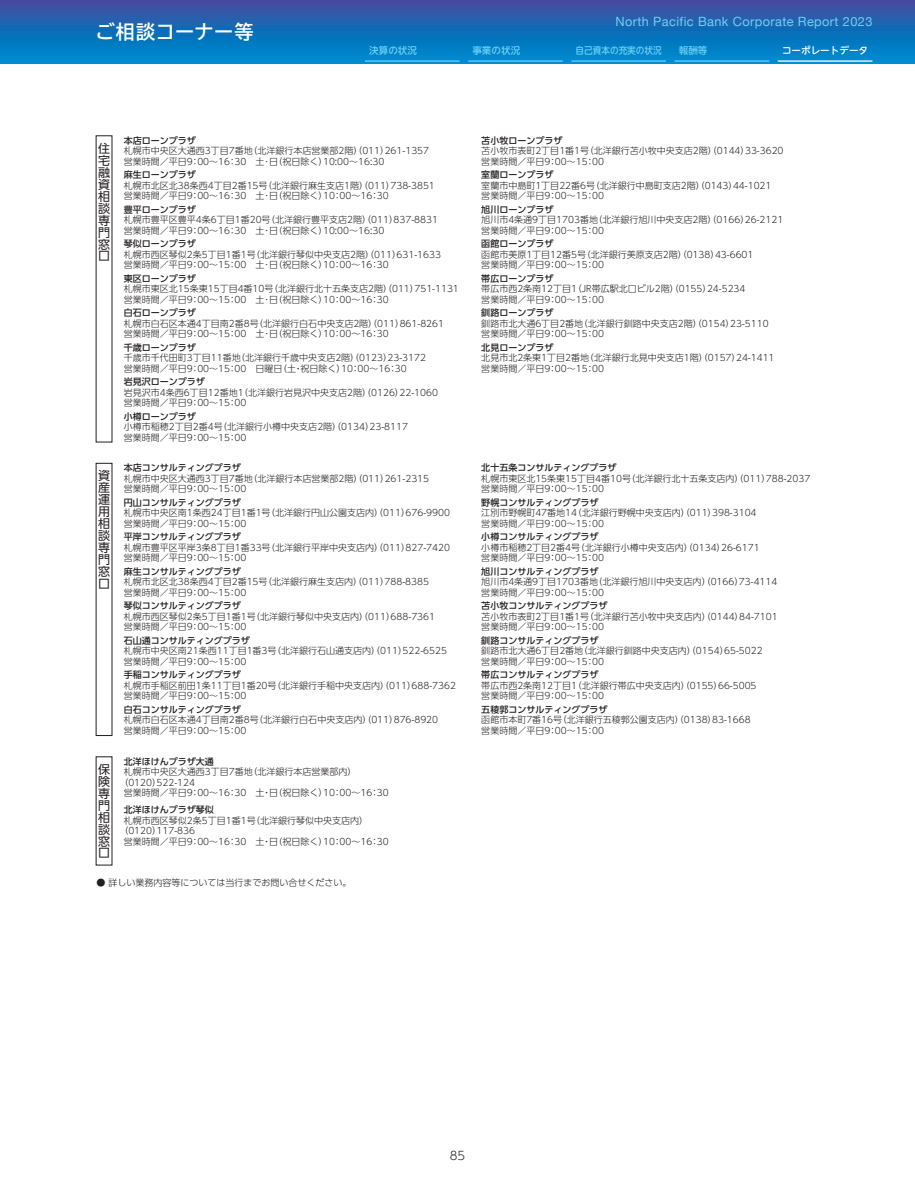
<style>
.page{position:relative;width:915px;height:1191px;background:#fff}
.page>*{position:absolute;margin:0;border:0;box-sizing:border-box;transform-origin:0 0}
.t1{font:700 19.2px "BIZUD Gothic";letter-spacing:.035em;color:#fff}
.t2{font:12.75px "Helvetica Neue";letter-spacing:.03em;color:#6bcff6}
.t3{font:12px/12px "UD Shin Go Pro";color:#231f20;text-align:justify}
.t4{font:300 11.7px "UD Shin Go Pro";color:#231f20}
.t5{font:500 9.6px "UD Shin M Go Pro";color:#6bcff6}
.t6{font:500 9.6px "UD Shin M Go Pro";color:#6bcff6;scale:.9 1}
.t7{font:500 9.6px "UD Shin M Go Pro";color:#fff}
.t8{font:300 9px/10.5px "UD Shin Go Pro";color:#231f20}
.t9{font:500 9px "UD Shin Go Pro";color:#231f20}
.s1{font-weight:500}
</style>
<div class="page">
<svg style="left:0;top:0;width:914px;height:64px;background:#166cb7"></svg>
<hr style="left:365px;top:60px;width:94px;height:2px;background:#6bcff6">
<hr style="left:468px;top:60px;width:94px;height:2px;background:#6bcff6">
<hr style="left:571px;top:60px;width:94px;height:2px;background:#6bcff6">
<hr style="left:674px;top:60px;width:95px;height:2px;background:#6bcff6">
<hr style="left:777px;top:60px;width:95px;height:2px;background:#fff">
<p class="t1" style="left:96px;top:22px;width:159px">ご相談コーナー等</p>
<h2 class="t2" style="left:615px;top:12px;width:258px">North Pacific Bank Corporate Report 2023</h2>
<p class="t5" style="left:369px;top:43px;width:49px">決算の状況</p>
<p class="t5" style="left:472px;top:43px;width:49px">事業の状況</p>
<p class="t6" style="left:575px;top:43px;width:97px">自己資本の充実の状況</p>
<p class="t5" style="left:678px;top:43px;width:30px">報酬等</p>
<p class="t7" style="left:781px;top:43px;width:88px">コーポレートデータ</p>
<p class="t3" style="left:98px;top:142px;width:13px">住宅融資相談専門窓口</p>
<p class="t8" style="left:124px;top:135px;width:307px"><span class="s1">本店ローンプラザ<br></span>札幌市中央区大通西3丁目7番地（北洋銀行本店営業部2階）(011）261-1357営業時間／平日9：00～16：30　土･日（祝日除く）10:00～16:30</p>
<p class="t8" style="left:124px;top:169px;width:312px"><span class="s1">麻生ローンプラザ<br></span>札幌市北区北38条西4丁目2番15号（北洋銀行麻生支店1階）（011）738-3851営業時間／平日9：00～16：30　土･日（祝日除く）10：00～16：30</p>
<p class="t8" style="left:124px;top:204px;width:315px"><span class="s1">豊平ローンプラザ<br></span>札幌市豊平区豊平4条6丁目1番20号（北洋銀行豊平支店2階）（011）837-8831営業時間／平日9：00～16：30　土･日（祝日除く）10:00～16:30</p>
<p class="t8" style="left:124px;top:238px;width:318px"><span class="s1">琴似ローンプラザ<br></span>札幌市西区琴似2条5丁目1番1号（北洋銀行琴似中央支店2階）（011）631-1633営業時間／平日9：00～15：00　土･日（祝日除く）10：00～16：30</p>
<p class="t8" style="left:124px;top:273px;width:336px"><span class="s1">東区ローンプラザ<br></span>札幌市東区北15条東15丁目4番10号（北洋銀行北十五条支店2階）（011）751-1131営業時間／平日9：00～15：00　土･日（祝日除く）10：00～16：30</p>
<p class="t8" style="left:124px;top:307px;width:321px"><span class="s1">白石ローンプラザ<br></span>札幌市白石区本通4丁目南2番8号（北洋銀行白石中央支店2階）（011）861-8261営業時間／平日9：00～15：00　土･日（祝日除く）10：00～16：30</p>
<p class="t8" style="left:124px;top:342px;width:303px"><span class="s1">千歳ローンプラザ<br></span>千歳市千代田町3丁目11番地（北洋銀行千歳中央支店2階）（0123）23-3172営業時間／平日9：00～15：00　日曜日（土・祝日除く）10：00～16：30</p>
<p class="t8" style="left:124px;top:376px;width:315px"><span class="s1">岩見沢ローンプラザ<br></span>岩見沢市4条西6丁目12番地1（北洋銀行岩見沢中央支店2階）（0126）22-1060営業時間／平日9：00～15：00</p>
<p class="t8" style="left:124px;top:411px;width:285px"><span class="s1">小樽ローンプラザ<br></span>小樽市稲穂2丁目2番4号（北洋銀行小樽中央支店2階）（0134）23-8117営業時間／平日9：00～15：00</p>
<p class="t3" style="left:98px;top:469px;width:13px">資産運用相談専門窓口</p>
<p class="t8" style="left:124px;top:462px;width:307px"><span class="s1">本店コンサルティングプラザ<br></span>札幌市中央区大通西3丁目7番地（北洋銀行本店営業部2階）（011）261-2315営業時間／平日9：00～15：00</p>
<p class="t8" style="left:124px;top:497px;width:327px"><span class="s1">円山コンサルティングプラザ<br></span>札幌市中央区南1条西24丁目1番1号（北洋銀行円山公園支店内）（011）676-9900営業時間／平日9：00～15：00</p>
<p class="t8" style="left:124px;top:531px;width:327px"><span class="s1">平岸コンサルティングプラザ<br></span>札幌市豊平区平岸3条8丁目1番33号（北洋銀行平岸中央支店内）（011）827-7420営業時間／平日9：00～15：00</p>
<p class="t8" style="left:124px;top:566px;width:306px"><span class="s1">麻生コンサルティングプラザ<br></span>札幌市北区北38条西4丁目2番15号（北洋銀行麻生支店内）（011）788-8385営業時間／平日9：00～15：00</p>
<p class="t8" style="left:124px;top:600px;width:312px"><span class="s1">琴似コンサルティングプラザ<br></span>札幌市西区琴似2条5丁目1番1号（北洋銀行琴似中央支店内）（011）688-7361営業時間／平日9：00～15：00</p>
<p class="t8" style="left:124px;top:635px;width:324px"><span class="s1">石山通コンサルティングプラザ<br></span>札幌市中央区南21条西11丁目1番3号（北洋銀行石山通支店内）（011）522-6525営業時間／平日9：00～15：00</p>
<p class="t8" style="left:124px;top:669px;width:333px"><span class="s1">手稲コンサルティングプラザ<br></span>札幌市手稲区前田1条11丁目1番20号（北洋銀行手稲中央支店内）（011）688-7362営業時間／平日9：00～15：00</p>
<p class="t8" style="left:124px;top:704px;width:316px"><span class="s1">白石コンサルティングプラザ<br></span>札幌市白石区本通4丁目南2番8号（北洋銀行白石中央支店内）（011）876-8920営業時間／平日9：00～15：00</p>
<p class="t9" style="left:124px;top:754px;width:91px">北洋ほけんプラザ大通</p>
<p class="t8" style="left:124px;top:766px;width:234px">札幌市中央区大通西3丁目7番地（北洋銀行本店営業部内）</p>
<p class="t8" style="left:119px;top:776px;width:77px">（0120）522-124</p>
<p class="t8" style="left:124px;top:787px;width:266px">営業時間／平日9：00～16：30　土・日（祝日除く）10：00～16：30</p>
<p class="t9" style="left:124px;top:802px;width:91px">北洋ほけんプラザ琴似</p>
<p class="t8" style="left:124px;top:814px;width:246px">札幌市西区琴似2条5丁目1番1号（北洋銀行琴似中央支店内）</p>
<p class="t8" style="left:119px;top:825px;width:77px">（0120）117-836</p>
<p class="t8" style="left:124px;top:835px;width:266px">営業時間／平日9：00～16：30　土・日（祝日除く）10：00～16：30</p>
<p class="t8" style="left:96px;top:877px;width:256px">● 詳しい業務内容等については当行までお問い合せください。</p>
<p class="t3" style="left:98px;top:762px;width:13px">保険専門相談窓口</p>
<p class="t8" style="left:481px;top:135px;width:303px"><span class="s1">苫小牧ローンプラザ<br></span>苫小牧市表町2丁目1番1号（北洋銀行苫小牧中央支店2階）（0144）33-3620営業時間／平日9：00～15：00</p>
<p class="t8" style="left:481px;top:169px;width:291px"><span class="s1">室蘭ローンプラザ<br></span>室蘭市中島町1丁目22番6号（北洋銀行中島町支店2階）（0143）44-1021営業時間／平日9：00～15：00</p>
<p class="t8" style="left:481px;top:204px;width:303px"><span class="s1">旭川ローンプラザ<br></span>旭川市4条通9丁目1703番地（北洋銀行旭川中央支店2階）（0166）26-2121営業時間／平日9：00～15：00</p>
<p class="t8" style="left:481px;top:238px;width:273px"><span class="s1">函館ローンプラザ<br></span>函館市美原1丁目12番5号（北洋銀行美原支店2階）（0138）43-6601営業時間／平日9：00～15：00</p>
<p class="t8" style="left:481px;top:273px;width:265px"><span class="s1">帯広ローンプラザ<br></span>帯広市西2条南12丁目1（JR帯広駅北口ビル2階）（0155）24-5234営業時間／平日9：00～15：00</p>
<p class="t8" style="left:481px;top:307px;width:289px"><span class="s1">釧路ローンプラザ<br></span>釧路市北大通6丁目2番地（北洋銀行釧路中央支店2階）（0154）23-5110営業時間／平日9：00～15：00</p>
<p class="t8" style="left:481px;top:342px;width:294px"><span class="s1">北見ローンプラザ<br></span>北見市北2条東1丁目2番地（北洋銀行北見中央支店1階）（0157）24-1411営業時間／平日9：00～15：00</p>
<p class="t8" style="left:481px;top:462px;width:330px"><span class="s1">北十五条コンサルティングプラザ<br></span>札幌市東区北15条東15丁目4番10号（北洋銀行北十五条支店内）（011）788-2037営業時間／平日9：00～15：00</p>
<p class="t8" style="left:481px;top:497px;width:276px"><span class="s1">野幌コンサルティングプラザ<br></span>江別市野幌町47番地14（北洋銀行野幌中央支店内）（011）398-3104営業時間／平日9：00～15：00</p>
<p class="t8" style="left:481px;top:531px;width:280px"><span class="s1">小樽コンサルティングプラザ<br></span>小樽市稲穂2丁目2番4号（北洋銀行小樽中央支店内）（0134）26-6171営業時間／平日9：00～15：00</p>
<p class="t8" style="left:481px;top:566px;width:297px"><span class="s1">旭川コンサルティングプラザ<br></span>旭川市4条通9丁目1703番地（北洋銀行旭川中央支店内）（0166）73-4114営業時間／平日9：00～15：00</p>
<p class="t8" style="left:481px;top:600px;width:298px"><span class="s1">苫小牧コンサルティングプラザ<br></span>苫小牧市表町2丁目1番1号（北洋銀行苫小牧中央支店内）（0144）84-7101営業時間／平日9：00～15：00</p>
<p class="t8" style="left:481px;top:635px;width:283px"><span class="s1">釧路コンサルティングプラザ<br></span>釧路市北大通6丁目2番地（北洋銀行釧路中央支店内）（0154）65-5022営業時間／平日9：00～15：00</p>
<p class="t8" style="left:481px;top:669px;width:276px"><span class="s1">帯広コンサルティングプラザ<br></span>帯広市西2条南12丁目1（北洋銀行帯広中央支店内）（0155）66-5005営業時間／平日9：00～15：00</p>
<p class="t8" style="left:481px;top:704px;width:271px"><span class="s1">五稜郭コンサルティングプラザ<br></span>函館市本町7番16号（北洋銀行五稜郭公園支店内）（0138）83-1668営業時間／平日9：00～15：00</p>
<p class="t4" style="left:449px;top:1145px;width:17px">85</p>
</div>
